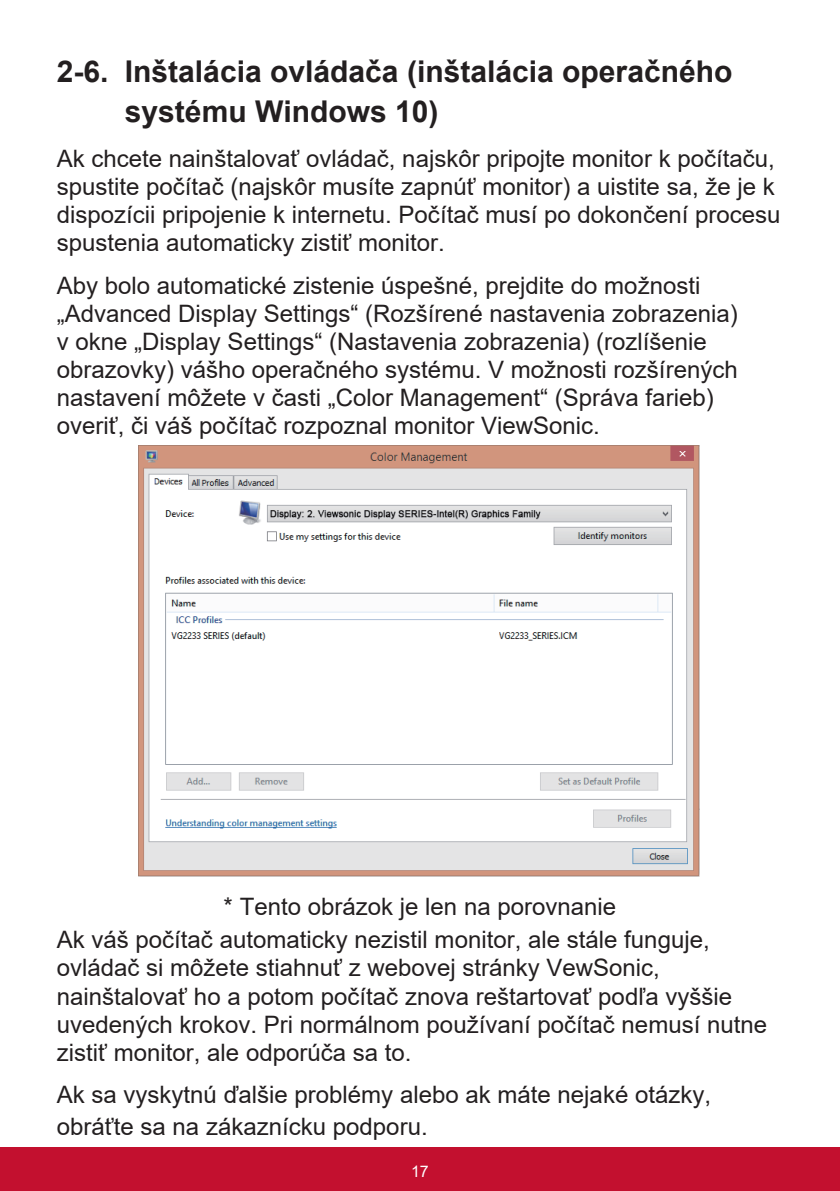
<style>
.page{position:relative;width:840px;height:1191px;background:#fff}
.page>*{position:absolute;margin:0;border:0;box-sizing:border-box;transform-origin:0 0}
.t1{font:700 30px/40px "Arial";color:#231f20}
.t2{font:24px/28px "Arial";color:#231f20}
.t3{font:16px "Arial";color:#fff}
</style>
<div class="page">
<div style="left:0;top:1147px;width:839px;height:44px;background:#c3102f"></div>
<img style="left:138px;top:445px;width:561px;height:431px">
<p class="t1" style="left:125px;top:52px;width:608px;text-indent:-68px">2-6. Inštalácia ovládača (inštalácia operačného systému Windows 10)</p>
<p class="t2" style="left:57px;top:145px;width:724px">Ak chcete nainštalovať ovládač, najskôr pripojte monitor k počítaču, spustite počítač (najskôr musíte zapnúť monitor) a uistite sa, že je k dispozícii pripojenie k internetu. Počítač musí po dokončení procesu spustenia automaticky zistiť monitor.</p>
<p class="t2" style="left:57px;top:271px;width:682px">Aby bolo automatické zistenie úspešné, prejdite do možnosti „Advanced Display Settings“ (Rozšírené nastavenia zobrazenia) v okne „Display Settings“ (Nastavenia zobrazenia) (rozlíšenie obrazovky) vášho operačného systému. V možnosti rozšírených nastavení môžete v časti „Color Management“ (Správa farieb) overiť, či váš počítač rozpoznal monitor ViewSonic.</p>
<p class="t2" style="left:57px;top:889px;width:654px;line-height:33.6px;text-indent:167px">* Tento obrázok je len na porovnanie<br>Ak váš počítač automaticky nezistil monitor, ale stále funguje,</p>
<p class="t2" style="left:57px;top:954px;width:711px">ovládač si môžete stiahnuť z webovej stránky VewSonic, nainštalovať ho a potom počítač znova reštartovať podľa vyššie uvedených krokov. Pri normálnom používaní počítač nemusí nutne zistiť monitor, ale odporúča sa to.</p>
<p class="t2" style="left:57px;top:1078px;width:655px;line-height:32px">Ak sa vyskytnú ďalšie problémy alebo ak máte nejaké otázky, obráťte sa na zákaznícku podporu.</p>
<p class="t3" style="left:411px;top:1160px;width:19px">17</p>
</div>
